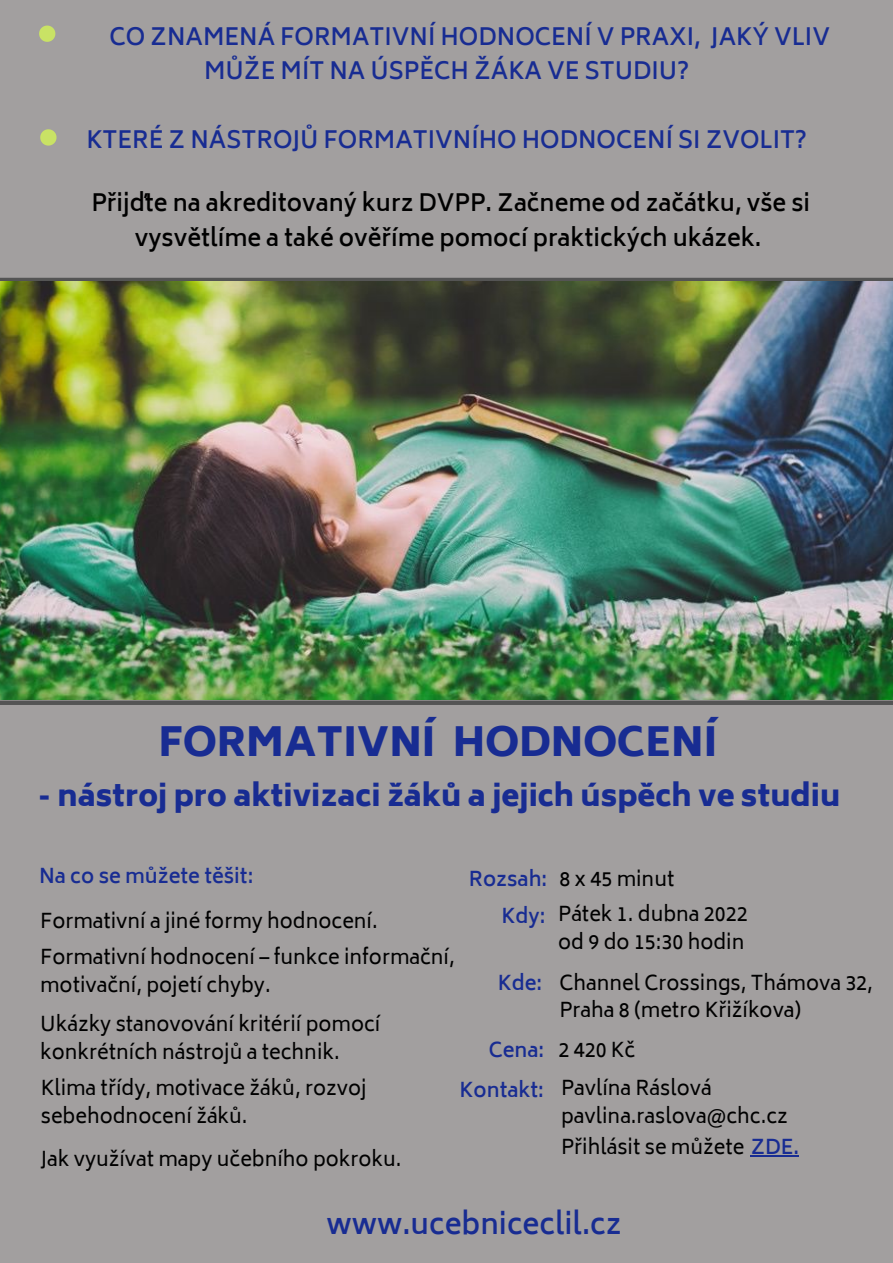
<style>
.page{position:relative;width:893px;height:1263px;background:#a29f9f}
.page>*{position:absolute;margin:0;border:0;box-sizing:border-box;transform-origin:0 0}
.t1{font:800 39.75px "Biryani";color:#182c92}
.t2{font:800 29.25px "Biryani";color:#182c92}
.t3{font:600 28.5px "Biryani";color:#182c92}
.t4{font:600 23.17px/34.3px "Biryani";color:#182c92}
.t5{font:600 23.17px/35.5px "Biryani";color:#000;text-align:center}
.t6{font:19.88px/27.6px "Biryani";color:#000}
.t7{font:600 19.88px "Biryani";color:#182c92}
.s1{font-weight:600;color:#182c92}
</style>
<div class="page">
<svg style="left:40px;top:129px;width:17px;height:17px"></svg>
<svg style="left:39px;top:26px;width:16px;height:16px"></svg>
<svg style="left:0;top:277px;width:893px;height:5px;background:#61635b"></svg>
<svg style="left:0;top:699px;width:893px;height:6px;background:#5a6558"></svg>
<img style="left:0;top:282px;width:893px;height:417px">
<hr style="left:751px;top:1155px;width:48px;height:2px;background:#182c92">
<p class="t4" style="left:204px;top:20px;width:627px;text-indent:-95px">CO ZNAMENÁ FORMATIVNÍ HODNOCENÍ V PRAXI, JAKÝ VLIV<br>MŮŽE MÍT NA ÚSPĚCH ŽÁKA VE STUDIU?</p>
<p class="t4" style="left:86px;top:123px;width:722px">KTERÉ Z NÁSTROJŮ FORMATIVNÍHO HODNOCENÍ SI ZVOLIT?</p>
<p class="t5" style="left:91px;top:185px;width:720px">Přijďte na akreditovaný kurz DVPP. Začneme od začátku, vše si vysvětlíme a také ověříme pomocí praktických ukázek.</p>
<p class="t1" style="left:158px;top:719px;width:560px">FORMATIVNÍ HODNOCENÍ</p>
<p class="t2" style="left:38px;top:779px;width:804px">- nástroj pro aktivizaci žáků a jejich úspěch ve studiu</p>
<p class="t7" style="left:39px;top:865px;width:216px">Na co se můžete těšit:</p>
<p class="t7" style="left:469px;top:867px;width:80px">Rozsah:</p>
<p class="t6" style="left:559px;top:865px;width:117px">8 x 45 minut</p>
<p class="t6" style="left:558px;top:901px;width:191px">Pátek 1. dubna 2022</p>
<p class="t6" style="left:558px;top:928px;width:188px">od 9 do 15:30 hodin</p>
<p class="t7" style="left:501px;top:905px;width:45px">Kdy:</p>
<p class="t6" style="left:40px;top:907px;width:339px">Formativní a jiné formy hodnocení.</p>
<p class="t6" style="left:40px;top:943px;width:416px">Formativní hodnocení – funkce informační, motivační, pojetí chyby.</p>
<p class="t6" style="left:40px;top:1010px;width:342px">Ukázky stanovování kritérií pomocí konkrétních nástrojů a technik.</p>
<p class="t7" style="left:498px;top:971px;width:46px">Kde:</p>
<p class="t6" style="left:559px;top:969px;width:315px">Channel Crossings, Thámova 32,</p>
<p class="t6" style="left:559px;top:997px;width:244px">Praha 8 (metro Křižíkova)</p>
<p class="t6" style="left:558px;top:1036px;width:78px">2 420 Kč</p>
<p class="t7" style="left:489px;top:1038px;width:57px">Cena:</p>
<p class="t7" style="left:459px;top:1079px;width:86px">Kontakt:</p>
<p class="t6" style="left:561px;top:1074px;width:152px">Pavlína Ráslová</p>
<p class="t6" style="left:561px;top:1102px;width:228px">pavlina.raslova@chc.cz</p>
<p class="t6" style="left:41px;top:1074px;width:327px">Klima třídy, motivace žáků, rozvoj sebehodnocení žáků.</p>
<p class="t6" style="left:41px;top:1146px;width:362px">Jak využívat mapy učebního pokroku.</p>
<p class="t3" style="left:326px;top:1207px;width:296px">www.ucebniceclil.cz</p>
<p class="t6" style="left:561px;top:1134px;width:240px">Přihlásit se můžete <span class="s1">ZDE.</span></p>
</div>
